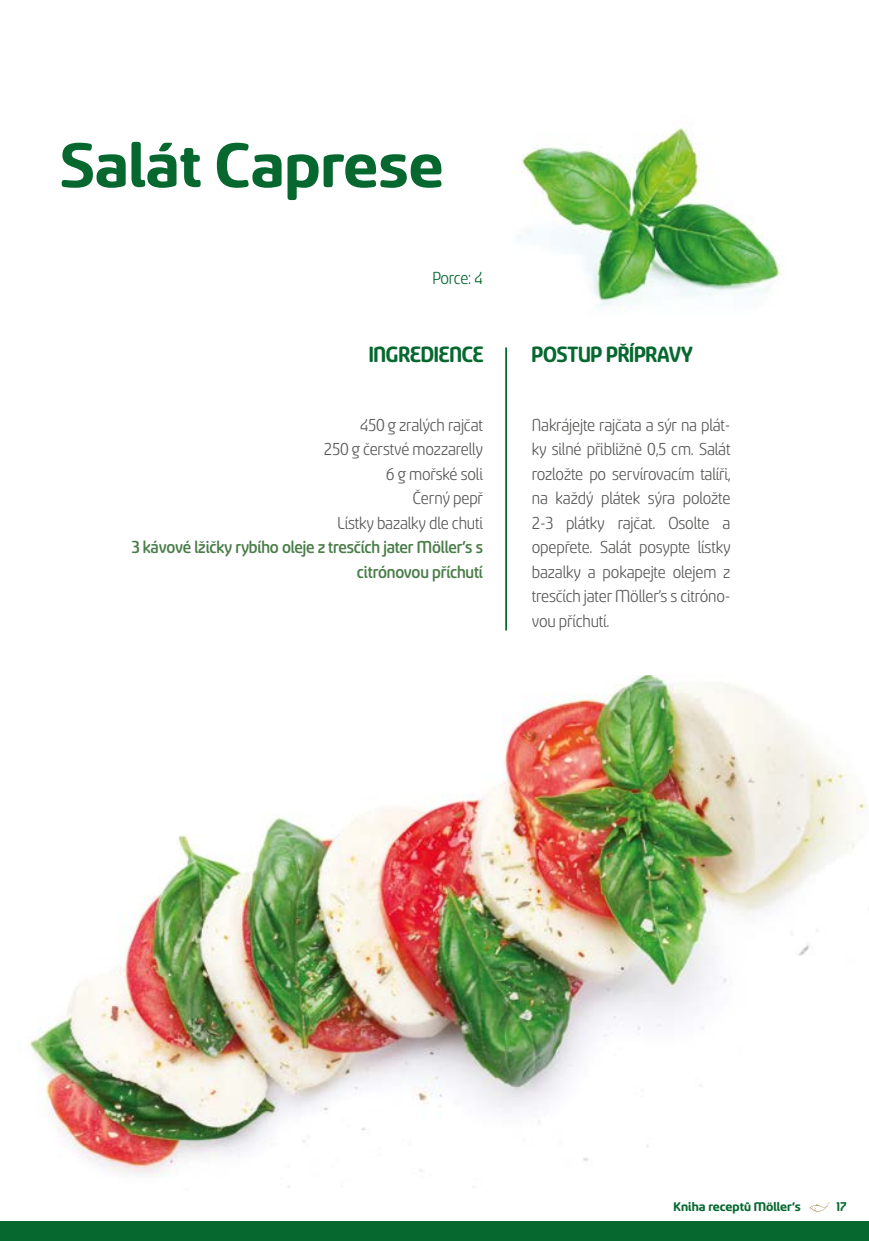
<style>
.page{position:relative;width:869px;height:1241px;background:#fff}
.page>*{position:absolute;margin:0;border:0;box-sizing:border-box;transform-origin:0 0}
.t1{font:700 70px "Sancoale Softened";color:#06682f}
.t2{font:700 24.5px "Sancoale Softened";color:#06682f;scale:.91 1}
.t3{font:19.25px/24.5px "Sancoale Softened";letter-spacing:-.01em;color:#575756;text-align:justify;scale:.91 1}
.t4{font:500 19.25px/24.5px "Sancoale Softened";letter-spacing:-.01em;color:#4a7d49;text-align:right;scale:.91 1}
.t5{font:19.25px "Sancoale Softened";color:#06682f;scale:.91 1}
.t6{font:700 14px "Sancoale Softened";color:#06682f}
</style>
<div class="page">
<svg style="left:809px;top:1202px;width:20px;height:10px"></svg>
<div style="left:0;top:1220px;width:868px;height:20px;background:#06682f"></div>
<img style="left:29px;top:675px;width:838px;height:513px">
<hr style="left:505px;top:347px;width:1px;height:283px;background:#06682f">
<img style="left:514px;top:127px;width:268px;height:180px">
<h1 class="t1" style="left:61px;top:132px;width:384px">Salát Caprese</h1>
<p class="t5" style="left:432px;top:269px;width:57px">Porce: 4</p>
<p class="t2" style="left:368px;top:342px;width:128px">INGREDIENCE</p>
<p class="t2" style="left:531px;top:342px;width:178px">POSTUP PŘÍPRAVY</p>
<p class="t3" style="left:324px;top:413px;width:176px;text-align:right">450 g zralých rajčat<br>250 g čerstvé mozzarelly<br>6 g mořské soli<br>Černý pepř<br>Lístky bazalky dle chuti</p>
<p class="t4" style="left:132px;top:535px;width:387px">3 kávové lžičky rybího oleje z tresčích jater Möller’s s citrónovou příchutí</p>
<p class="t3" style="left:531px;top:413px;width:220px">Nakrájejte rajčata a sýr na plát&shy;ky silné přibližně 0,5 cm. Salát rozložte po servírovacím talíři, na každý plátek sýra položte 2-3 plátky rajčat. Osolte a opepřete. Salát posypte lístky bazalky a pokapejte olejem z tresčích jater Möller’s s citróno&shy;vou příchutí.</p>
<p class="t6" style="left:673px;top:1199px;width:129px">Kniha receptů Möller’s</p>
<p class="t6" style="left:835px;top:1199px;width:12px">17</p>
</div>
